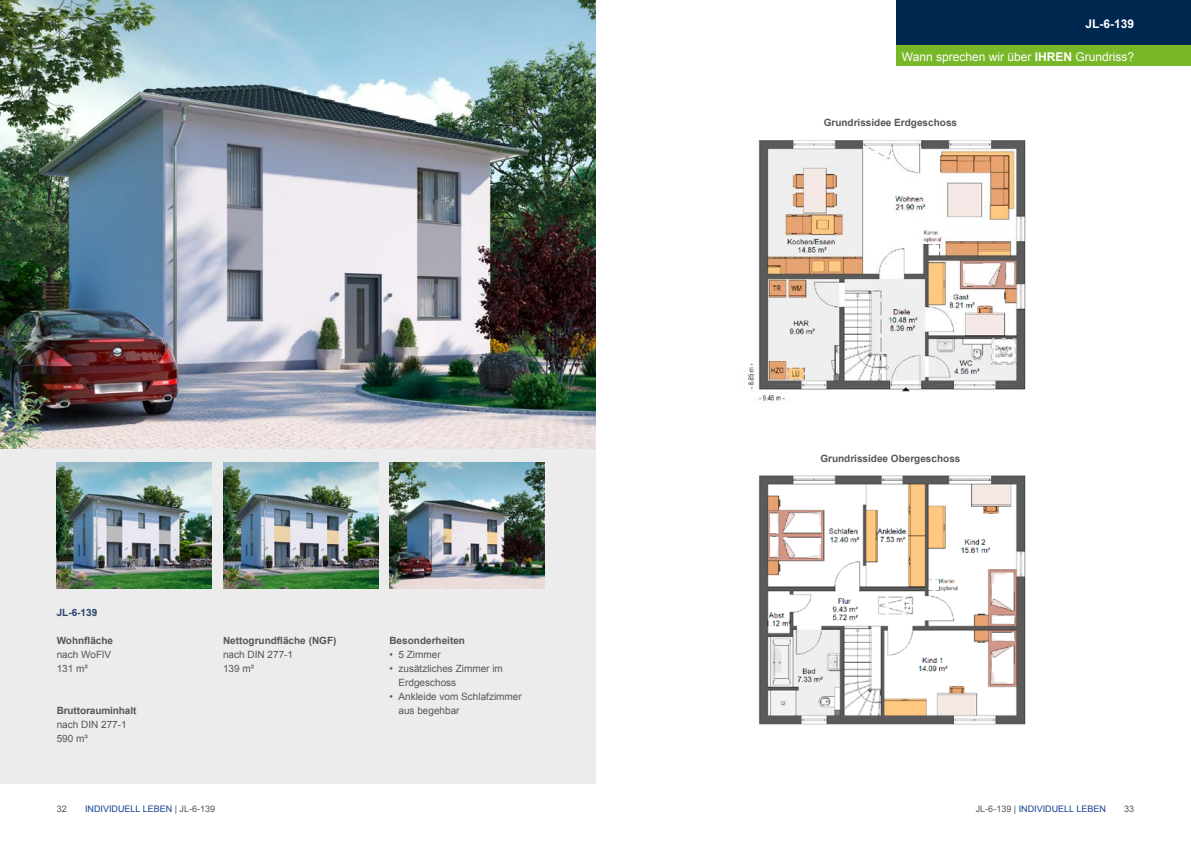
<style>
.page{position:relative;width:1191px;height:842px;background:#fff}
.page>*{position:absolute;margin:0;border:0;box-sizing:border-box;transform-origin:0 0}
.t1{font:12px "Arial";color:#fff}
.t2{font:700 12px "Arial";color:#fff}
.t3{font:10px/14px "Arial";color:#565656}
.t4{font:700 10px "Arial";color:#565656}
.t5{font:700 10px "Arial";color:#2b436c}
.t6{font:9px "Arial";color:#134094}
.t7{font:9px "Arial";color:#565656}
.s1{font-weight:700}
.s2{color:#565656}
</style>
<div class="page">
<div style="left:0;top:0;width:595px;height:784px;background:#ececed"></div>
<div style="left:896px;top:0;width:295px;height:45px;background:#002750"></div>
<div style="left:896px;top:46px;width:295px;height:20px;background:#77b728"></div>
<img style="left:748px;top:140px;width:278px;height:263px">
<img style="left:758px;top:475px;width:268px;height:250px">
<img style="left:389px;top:462px;width:155px;height:126px">
<img style="left:223px;top:462px;width:155px;height:126px">
<img style="left:57px;top:462px;width:155px;height:126px">
<img style="left:0;top:0;width:595px;height:448px">
<p class="t2" style="left:1085px;top:16px;width:50px">JL-6-139</p>
<p class="t1" style="left:902px;top:49px;width:234px">Wann sprechen wir über <span class="s1">IHREN</span> Grundriss?</p>
<p class="t4" style="left:823px;top:116px;width:135px">Grundrissidee Erdgeschoss</p>
<p class="t5" style="left:57px;top:606px;width:42px">JL-6-139</p>
<p class="t4" style="left:57px;top:634px;width:58px">Wohnfläche</p>
<p class="t3" style="left:57px;top:648px;width:56px">nach WoFlV<br>131 m²</p>
<p class="t4" style="left:57px;top:704px;width:81px">Bruttorauminhalt</p>
<p class="t3" style="left:57px;top:718px;width:72px">nach DIN 277-1<br>590 m³</p>
<p class="t4" style="left:223px;top:634px;width:115px">Nettogrundfläche (NGF)</p>
<p class="t3" style="left:223px;top:648px;width:72px">nach DIN 277-1<br>139 m²</p>
<p class="t4" style="left:389px;top:634px;width:77px">Besonderheiten</p>
<p class="t3" style="left:389px;top:648px;width:53px">• 5 Zimmer</p>
<p class="t3" style="left:398px;top:662px;width:106px;text-indent:-9px">• zusätzliches Zimmer im<br>Erdgeschoss</p>
<p class="t3" style="left:398px;top:690px;width:125px;text-indent:-9px">• Ankleide vom Schlafzimmer aus begehbar</p>
<p class="t4" style="left:820px;top:452px;width:142px">Grundrissidee Obergeschoss</p>
<p class="t6" style="left:85px;top:803px;width:132px">INDIVIDUELL LEBEN <span class="s2">| JL-6-139</span></p>
<p class="t6" style="left:975px;top:803px;width:132px"><span class="s2">JL-6-139 |</span> INDIVIDUELL LEBEN</p>
<p class="t7" style="left:57px;top:803px;width:12px">32</p>
<p class="t7" style="left:1124px;top:803px;width:12px">33</p>
</div>
